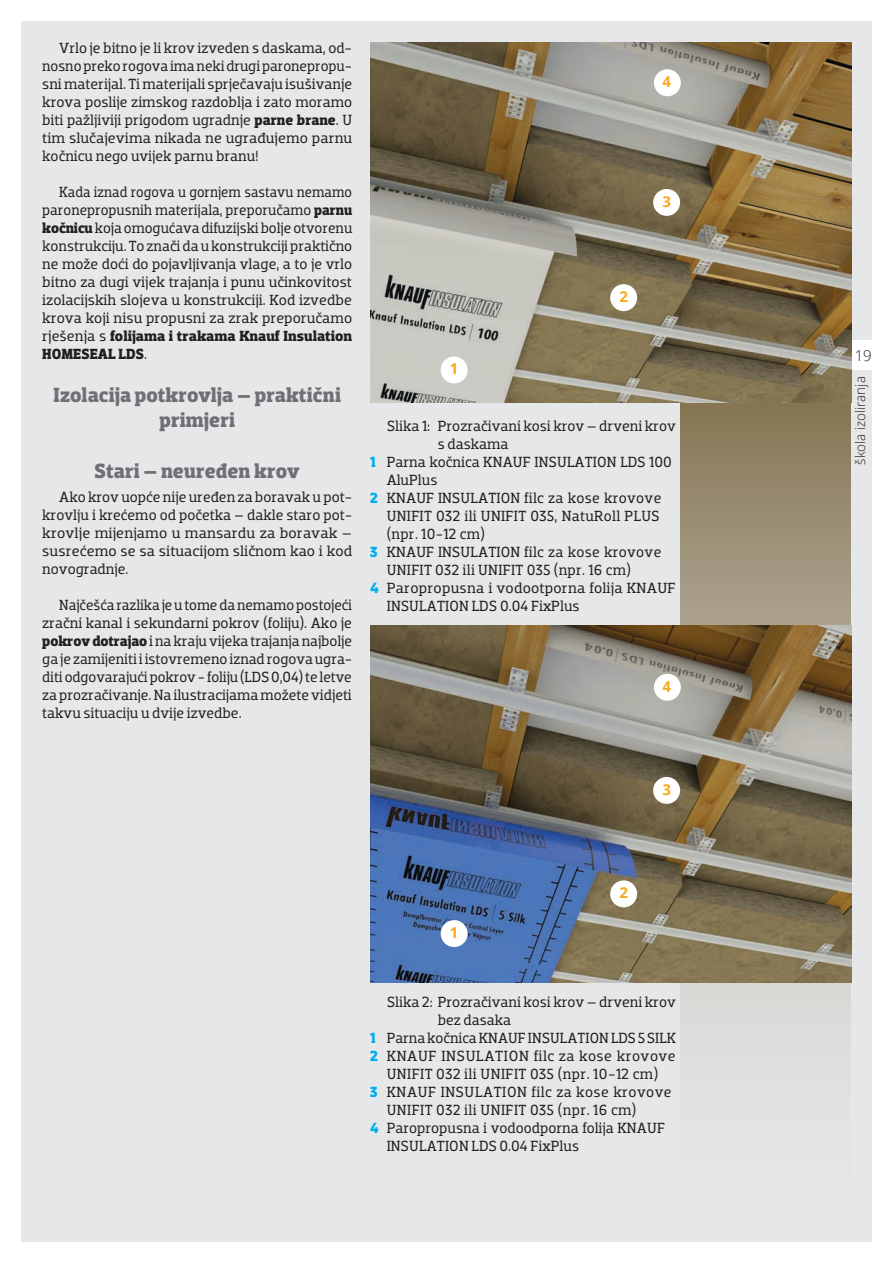
<style>
.page{position:relative;width:893px;height:1263px;background:#fff}
.page>*{position:absolute;margin:0;border:0;box-sizing:border-box;transform-origin:0 0}
.t1{font:700 21px/25.2px "Dobra Slab";letter-spacing:.005em;color:#6f7073;text-align:center}
.t2{font:15px/18px "Dobra Slab";letter-spacing:.005em;color:#231f20;text-align:justify}
.t3{font:15px/18px "Dobra Slab";letter-spacing:.005em;color:#231f20;text-align:justify;scale:.94 1}
.t4{font:15px "Dobra Slab";letter-spacing:.03em;color:#231f20}
.t5{font:700 15px "Open Sans";color:#f9a71b}
.t6{font:300 15px "Open Sans";color:#231f20}
.t7{font:300 13.5px "Open Sans";color:#231f20}
.s1{font-weight:700}
.s2{font-weight:700;color:#00aeef}
</style>
<div class="page">
<div style="left:21px;top:21px;width:851px;height:1221px;background:#e6e7e9"></div>
<div style="left:850px;top:340px;width:43px;height:30px;background:#fff"></div>
<svg style="left:680px;top:402px;width:170px;height:665px"></svg>
<img style="left:370px;top:43px;width:481px;height:359px">
<div style="left:441px;top:356px;width:27px;height:27px;background:#fff;border-radius:50%"></div>
<div style="left:610px;top:284px;width:27px;height:27px;background:#fff;border-radius:50%"></div>
<div style="left:653px;top:189px;width:27px;height:27px;background:#fff;border-radius:50%"></div>
<div style="left:654px;top:69px;width:27px;height:27px;background:#fff;border-radius:50%"></div>
<img style="left:370px;top:625px;width:481px;height:358px">
<div style="left:441px;top:920px;width:27px;height:27px;background:#fff;border-radius:50%"></div>
<div style="left:610px;top:880px;width:27px;height:27px;background:#fff;border-radius:50%"></div>
<div style="left:653px;top:777px;width:27px;height:27px;background:#fff;border-radius:50%"></div>
<div style="left:654px;top:674px;width:27px;height:27px;background:#fff;border-radius:50%"></div>
<p class="t2" style="left:42px;top:39px;width:312px;text-indent:17px">Vrlo je bitno je li krov izveden s daskama, od&shy;nosno preko rogova ima neki drugi paronepropu&shy;sni materijal. Ti materijali sprječavaju isušivanje krova poslije zimskog razdoblja i zato moramo biti pažljiviji prigodom ugradnje <span class="s1">parne brane</span>. U tim slučajevima nikada ne ugrađujemo parnu kočnicu nego uvijek parnu branu!</p>
<p class="t3" style="left:42px;top:183px;width:331px;text-indent:17px">Kada iznad rogova u gornjem sastavu nemamo paronepropusnih materijala, preporučamo <span class="s1">parnu kočnicu</span> koja omogućava difuzijski bolje otvorenu konstrukciju. To znači da u konstrukciji praktično ne može doći do pojavljivanja vlage, a to je vrlo bitno za dugi vijek trajanja i punu učinkovitost izolacijskih slojeva u konstrukciji. Kod izvedbe krova koji nisu propusni za zrak preporučamo rješenja s <span class="s1">folijama i trakama Knauf Insulation HOMESEAL LDS</span>.</p>
<h1 class="t1" style="left:53px;top:383px;width:289px">Izolacija potkrovlja – praktični primjeri</h1>
<h1 class="t1" style="left:95px;top:458px;width:207px">Stari – neuređen krov</h1>
<p class="t2" style="left:42px;top:488px;width:312px;text-indent:17px">Ako krov uopće nije uređen za boravak u pot&shy;krovlju i krećemo od početka – dakle staro pot&shy;krovlje mijenjamo u mansardu za boravak – susrećemo se sa situacijom sličnom kao i kod novogradnje.</p>
<p class="t2" style="left:42px;top:596px;width:312px;text-indent:17px">Najčešća razlika je u tome da nemamo postojeći zračni kanal i sekundarni pokrov (foliju). Ako je <span class="s1">pokrov dotrajao</span> i na kraju vijeka trajanja najbolje ga je zamijeniti i istovremeno iznad rogova ugra&shy;diti odgovarajući pokrov - foliju (LDS 0,04) te letve za prozračivanje. Na ilustracijama možete vidjeti takvu situaciju u dvije izvedbe.</p>
<p class="t5" style="left:663px;top:71px;width:10px">4</p>
<p class="t5" style="left:450px;top:358px;width:10px">1</p>
<p class="t5" style="left:619px;top:286px;width:10px">2</p>
<p class="t5" style="left:663px;top:191px;width:10px">3</p>
<p class="t2" style="left:387px;top:417px;width:290px">Slika 1: Prozračivani kosi krov – drveni krov</p>
<p class="t2" style="left:438px;top:435px;width:72px">s daskama</p>
<p class="t2" style="left:370px;top:453px;width:133px"><span class="s2">1</span> Parna kočnica Knauf</p>
<p class="t2" style="left:535px;top:453px;width:14px">Insulation</p>
<p class="t2" style="left:620px;top:453px;width:53px">LDS 100</p>
<p class="t2" style="left:370px;top:471px;width:69px;text-indent:17px">AluPlus<br><span class="s2">2</span> Knauf</p>
<p class="t2" style="left:438px;top:489px;width:14px">Insulation</p>
<p class="t2" style="left:524px;top:489px;width:139px">filc za kose krovove</p>
<p class="t2" style="left:387px;top:507px;width:274px">UNIFIT 032 ili UNIFIT 035, NatuRoll PLUS</p>
<p class="t2" style="left:387px;top:525px;width:100px">(npr. 10-12 cm)</p>
<p class="t2" style="left:370px;top:543px;width:37px"><span class="s2">3</span> Knauf</p>
<p class="t2" style="left:438px;top:543px;width:14px">Insulation</p>
<p class="t2" style="left:524px;top:543px;width:139px">filc za kose krovove</p>
<p class="t2" style="left:387px;top:561px;width:246px">UNIFIT 032 ili UNIFIT 035 (npr. 16 cm)</p>
<p class="t2" style="left:370px;top:579px;width:277px"><span class="s2">4</span> Paropropusna i vodootporna folija Knauf</p>
<p class="t2" style="left:387px;top:597px;width:14px">Insulation</p>
<p class="t2" style="left:472px;top:597px;width:109px">LDS 0.04 FixPlus</p>
<p class="t5" style="left:663px;top:676px;width:10px">4</p>
<p class="t5" style="left:663px;top:779px;width:10px">3</p>
<p class="t5" style="left:450px;top:922px;width:10px">1</p>
<p class="t5" style="left:619px;top:882px;width:10px">2</p>
<p class="t2" style="left:387px;top:993px;width:290px">Slika 2: Prozračivani kosi krov – drveni krov</p>
<p class="t2" style="left:438px;top:1011px;width:75px">bez dasaka</p>
<p class="t2" style="left:370px;top:1029px;width:129px"><span class="s2">1</span> Parna kočnica Knauf</p>
<p class="t2" style="left:528px;top:1029px;width:14px">Insulation</p>
<p class="t2" style="left:611px;top:1029px;width:66px">LDS 5 SILK</p>
<p class="t2" style="left:370px;top:1047px;width:38px"><span class="s2">2</span> Knauf</p>
<p class="t2" style="left:441px;top:1047px;width:15px">Insulation</p>
<p class="t4" style="left:534px;top:1047px;width:144px">filc za kose krovove</p>
<p class="t4" style="left:387px;top:1065px;width:273px">UNIFIT 032 ili UNIFIT 035 (npr. 10-12 cm)</p>
<p class="t2" style="left:370px;top:1083px;width:37px"><span class="s2">3</span> Knauf</p>
<p class="t2" style="left:441px;top:1083px;width:15px">Insulation</p>
<p class="t4" style="left:532px;top:1083px;width:142px">filc za kose krovove</p>
<p class="t4" style="left:387px;top:1101px;width:251px">UNIFIT 032 ili UNIFIT 035 (npr. 16 cm)</p>
<p class="t2" style="left:370px;top:1119px;width:266px"><span class="s2">4</span> Paropropusna i vodoodporna folija Knauf</p>
<p class="t2" style="left:387px;top:1137px;width:14px">Insulation</p>
<p class="t2" style="left:472px;top:1137px;width:109px">LDS 0.04 FixPlus</p>
<p class="t6" style="left:855px;top:345px;width:19px">19</p>
<p class="t7" style="left:851px;top:465px;width:90px;rotate:-90deg">škola izoliranja</p>
</div>
